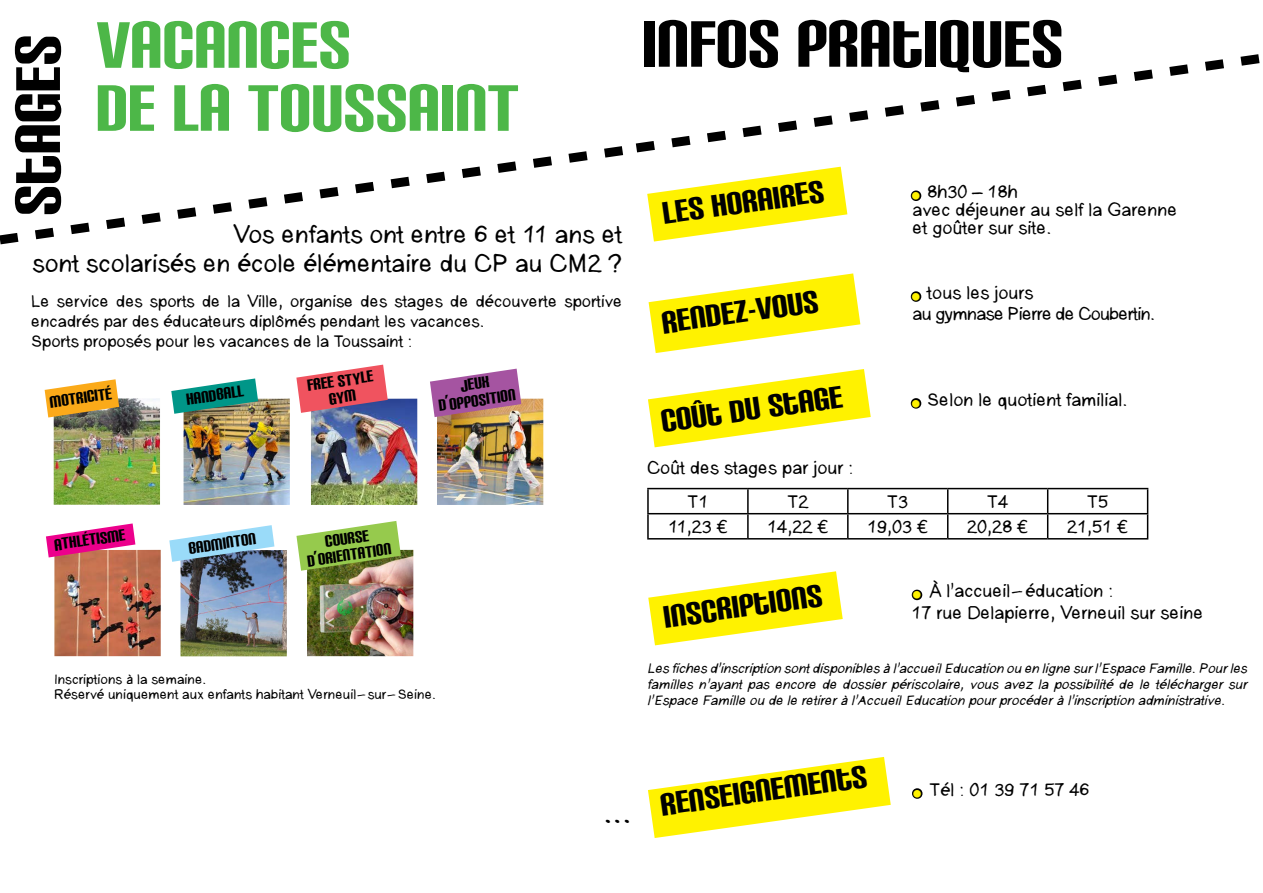
<style>
.page{position:relative;width:1263px;height:893px;background:#fff}
.page>*{position:absolute;margin:0;border:0;box-sizing:border-box;transform-origin:0 0}
.t1{font:78px/63px "Carbon Block";color:#4db748}
.t2{font:78px "Carbon Block";color:#000}
.t3{font:75px "Carbon Block";color:#000}
.t4{font:37.5px "Carbon Block";color:#000}
.t5{font:34.5px "Anke Sans";color:#000}
.t6{font:24.75px/29.7px "Anke Sans";color:#000;text-align:right}
.t7{font:19.5px/16.5px "Carbon Block";color:#000;text-align:center;scale:.94 1}
.t8{font:18px/18px "Anke Sans";color:#000}
.t9{font:18px/21.6px "Anke Sans";letter-spacing:-.04em;color:#000}
.t10{font:16.5px/19.8px "Anke Sans";color:#000}
.t11{font:italic 13.5px/16.2px "Anke Sans";color:#000;text-align:justify}
.t12{font:13.5px/15px "Anke Sans";color:#000}
</style>
<div class="page">
<hr style="left:647px;top:488px;width:101px;height:1px;background:#000">
<hr style="left:647px;top:489px;width:2px;height:24px;background:#000">
<hr style="left:748px;top:488px;width:100px;height:1px;background:#000">
<hr style="left:747px;top:489px;width:2px;height:24px;background:#000">
<hr style="left:848px;top:488px;width:100px;height:1px;background:#000">
<hr style="left:948px;top:488px;width:100px;height:1px;background:#000">
<hr style="left:1048px;top:488px;width:100px;height:1px;background:#000">
<hr style="left:647px;top:513px;width:101px;height:1px;background:#000">
<hr style="left:647px;top:514px;width:2px;height:24px;background:#000">
<hr style="left:748px;top:513px;width:100px;height:1px;background:#000">
<hr style="left:747px;top:514px;width:2px;height:24px;background:#000">
<hr style="left:848px;top:513px;width:100px;height:1px;background:#000">
<svg style="left:847px;top:489px;width:1px;height:49px"></svg>
<hr style="left:948px;top:513px;width:100px;height:1px;background:#000">
<svg style="left:947px;top:489px;width:1px;height:49px"></svg>
<hr style="left:1048px;top:513px;width:100px;height:1px;background:#000">
<svg style="left:1047px;top:489px;width:1px;height:49px"></svg>
<svg style="left:1147px;top:489px;width:1px;height:49px"></svg>
<hr style="left:647px;top:538px;width:101px;height:2px;background:#000">
<hr style="left:748px;top:538px;width:100px;height:2px;background:#000">
<hr style="left:848px;top:538px;width:100px;height:2px;background:#000">
<hr style="left:948px;top:538px;width:100px;height:2px;background:#000">
<hr style="left:1048px;top:538px;width:100px;height:2px;background:#000">
<svg style="left:0;top:146px;width:624px;height:99px"></svg>
<svg style="left:635px;top:54px;width:625px;height:99px"></svg>
<svg style="left:647px;top:167px;width:200px;height:75px"></svg>
<svg style="left:649px;top:273px;width:211px;height:80px"></svg>
<svg style="left:648px;top:369px;width:223px;height:78px"></svg>
<svg style="left:648px;top:571px;width:195px;height:74px"></svg>
<svg style="left:648px;top:757px;width:243px;height:81px"></svg>
<img style="left:184px;top:399px;width:106px;height:106px">
<img style="left:54px;top:550px;width:107px;height:106px">
<img style="left:54px;top:398px;width:106px;height:107px">
<svg style="left:45px;top:379px;width:74px;height:38px"></svg>
<svg style="left:171px;top:378px;width:87px;height:36px"></svg>
<img style="left:311px;top:399px;width:106px;height:106px">
<svg style="left:296px;top:365px;width:92px;height:48px;background:#dc7081"></svg>
<img style="left:307px;top:550px;width:106px;height:106px">
<svg style="left:46px;top:523px;width:89px;height:34px"></svg>
<img style="left:180px;top:550px;width:107px;height:106px">
<svg style="left:169px;top:525px;width:105px;height:37px"></svg>
<svg style="left:296px;top:521px;width:105px;height:50px"></svg>
<img style="left:437px;top:399px;width:106px;height:106px">
<svg style="left:430px;top:369px;width:91px;height:48px;background:#b777a8"></svg>
<h2 class="t3" style="left:2px;top:216px;width:183px;rotate:-90deg">STAGES</h2>
<h1 class="t1" style="left:96px;top:14px;width:425px">VACANCES<br>DE LA TOUSSAINT</h1>
<h3 class="t6" style="left:33px;top:219px;width:591px">Vos enfants ont entre 6 et 11 ans et<br>sont scolarisés en école élémentaire du CP au CM2 ?</h3>
<p class="t10" style="left:31px;top:291px;width:592px">Le service des sports de la Ville, organise des stages de découverte sportive encadrés par des éducateurs diplômés pendant les vacances.<br>Sports proposés pour les vacances de la Toussaint :</p>
<h3 class="t7" style="left:49px;top:394px;width:68px;rotate:-9deg">MOTRICITÉ</h3>
<h3 class="t7" style="left:185px;top:391px;width:63px;rotate:-9deg">HANDBALL</h3>
<h3 class="t7" style="left:306px;top:378px;width:73px;rotate:-9deg">FREE STYLE<br>GYM</h3>
<h3 class="t7" style="left:53px;top:537px;width:78px;rotate:-9deg">ATHLÉTISME</h3>
<h3 class="t7" style="left:187px;top:540px;width:74px;rotate:-9deg">BADMINTON</h3>
<h3 class="t7" style="left:303px;top:537px;width:92px;rotate:-9deg">COURSE<br>D’ORIENTATION</h3>
<h3 class="t7" style="left:435px;top:382px;width:84px;rotate:-9deg">JEUX<br>D’OPPOSITION</h3>
<p class="t12" style="left:54px;top:671px;width:383px">Inscriptions à la semaine.<br>Réservé uniquement aux enfants habitant Verneuil-sur-Seine.</p>
<h1 class="t2" style="left:642px;top:6px;width:423px">INFOS PRATIQUES</h1>
<h3 class="t4" style="left:660px;top:195px;width:164px;rotate:-8deg">LES HORAIRES</h3>
<h3 class="t4" style="left:659px;top:305px;width:160px;rotate:-8deg">RENDEZ-VOUS</h3>
<h3 class="t4" style="left:659px;top:403px;width:185px;rotate:-8deg">COÛT DU STAGE</h3>
<h3 class="t8" style="left:912px;top:182px;width:267px">■ 8h30 – 18h<br>avec déjeuner au self la Garenne et goûter sur site.</h3>
<h3 class="t9" style="left:912px;top:281px;width:244px">■ tous les jours<br>au gymnase Pierre de Coubertin.</h3>
<h3 class="t8" style="left:912px;top:390px;width:217px">■ Selon le quotient familial.</h3>
<h3 class="t8" style="left:687px;top:451px;width:167px;line-height:33.3px;text-indent:-40px">Coût des stages par jour :<br>T1</h3>
<h3 class="t8" style="left:787px;top:492px;width:23px">T2</h3>
<h3 class="t8" style="left:887px;top:492px;width:23px">T3</h3>
<h3 class="t8" style="left:987px;top:492px;width:23px">T4</h3>
<h3 class="t8" style="left:1087px;top:492px;width:23px">T5</h3>
<h3 class="t8" style="left:668px;top:517px;width:61px">11,23 €</h3>
<h3 class="t8" style="left:767px;top:517px;width:63px">14,22 €</h3>
<h3 class="t8" style="left:867px;top:517px;width:63px">19,03 €</h3>
<h3 class="t8" style="left:967px;top:517px;width:63px">20,28 €</h3>
<h3 class="t8" style="left:1067px;top:517px;width:63px">21,51 €</h3>
<h3 class="t8" style="left:911px;top:580px;width:294px;line-height:21.6px">■ À l’accueil-éducation :<br>17 rue Delapierre, Verneuil sur seine</h3>
<p class="t11" style="left:647px;top:660px;width:605px">Lesfichesd’inscription sontdisponiblesà l’accueilEducation ou en ligne surl’Espace Famille.Pourles familles n’ayant pas encore de dossier périscolaire, vous avez la possibilité de le télécharger sur l’Espace Famille ou de le retirerà l’AccueilEducation pourprocéderà l’inscription administrative.</p>
<h3 class="t4" style="left:661px;top:599px;width:162px;rotate:-8deg">INSCRIPTIONS</h3>
<h3 class="t5" style="left:603px;top:789px;width:30px">...</h3>
<h3 class="t4" style="left:658px;top:787px;width:210px;rotate:-8deg">RENSEIGNEMENTS</h3>
<h3 class="t8" style="left:913px;top:780px;width:178px">■ Tél : 01 39 71 57 46</h3>
</div>
